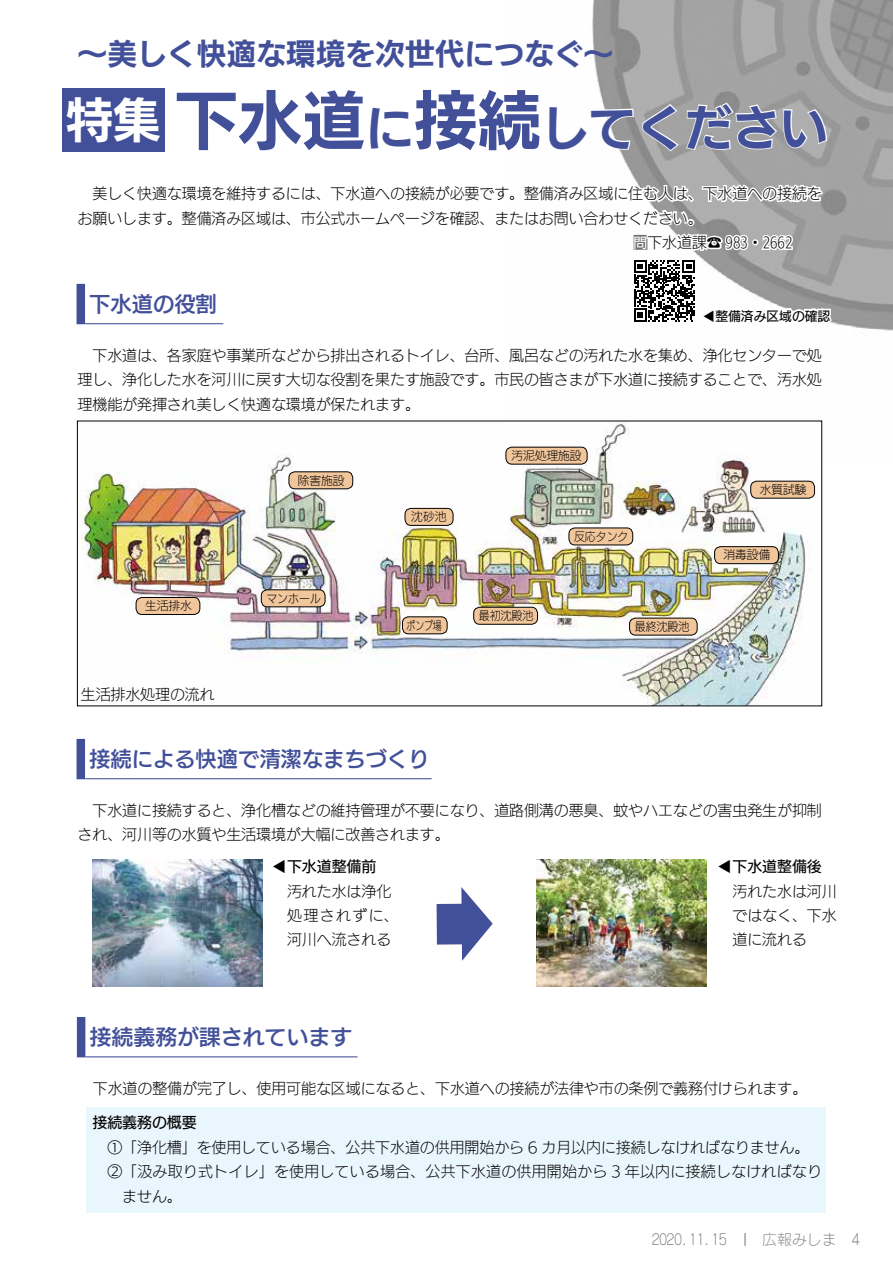
<style>
.page{position:relative;width:893px;height:1263px;background:#fff}
.page>*{position:absolute;margin:0;border:0;box-sizing:border-box;transform-origin:0 0}
.t1{font:47.85px "UD Kakugo Large Pro B";color:#425099}
.t2{font:47.85px "UD Kakugo Large Pro B";color:#fff}
.t3{font:29.7px "UD Kakugo Large Pro B";color:#425099}
.t4{font:21.3px "UD Kakugo Large Pro DB";color:#425099}
.t5{font:14.85px/24.5px "UD Kakugo Large Pro L";color:#000;text-align:justify}
.t6{font:14.85px "UD Kakugo Large Pro L";letter-spacing:.02em;color:#000}
.t7{font:14.85px "UD Kakugo Large Pro M";color:#000}
.t8{font:14.85px "Rodin Cattleya Pro L";color:#727171}
.t9{font:12.75px "UD Kakugo Large Pro M";color:#000}
.t10{font:11.7px "UD Kakugo Large Pro L";color:#000}
.t11{font:11.7px "UD Kakugo Large Pro L";color:#000;scale:.93 1}
.t12{font:11.7px "UD Kakugo Large Pro L";color:#000;scale:.75 1}
.s1{font-size:63.75px}
.s2{font-family:"UD Kakugo Large Pro M";font-size:13.8px;color:#fff}
.s3{color:#595757}
</style>
<div class="page">
<img style="left:511px;top:0;width:382px;height:465px">
<img style="left:79px;top:423px;width:741px;height:281px">
<svg style="left:511px;top:87px;width:124px;height:66px"></svg>
<svg style="left:641px;top:101px;width:188px;height:52px;background:#b5b5b5"></svg>
<div style="left:77px;top:739px;width:8px;height:40px;background:#425099"></div>
<hr style="left:85px;top:778px;width:347px;height:1px;background:#425099">
<div style="left:77px;top:1017px;width:8px;height:40px;background:#425099"></div>
<hr style="left:85px;top:1056px;width:273px;height:1px;background:#425099">
<div style="left:86px;top:1108px;width:740px;height:105px;background:#eaf6fd"></div>
<img style="left:92px;top:859px;width:171px;height:127px">
<img style="left:537px;top:859px;width:170px;height:127px">
<div style="left:437px;top:904px;width:25px;height:40px;background:#425099"></div>
<svg style="left:461px;top:887px;width:32px;height:74px"></svg>
<div style="left:136px;top:597px;width:64px;height:17px;background:#f2c69b;border-radius:6px"></div>
<div style="left:136px;top:597px;width:64px;height:18px;border:1px solid #000;border-radius:6px"></div>
<div style="left:261px;top:590px;width:64px;height:17px;background:#f2c69b;border-radius:6px"></div>
<div style="left:261px;top:590px;width:64px;height:17px;border:1px solid #000;border-radius:6px"></div>
<div style="left:405px;top:508px;width:48px;height:17px;background:#f2c69b;border-radius:6px"></div>
<div style="left:405px;top:508px;width:48px;height:18px;border:1px solid #000;border-radius:6px"></div>
<div style="left:506px;top:447px;width:81px;height:17px;background:#f2c69b;border-radius:6px"></div>
<div style="left:506px;top:447px;width:81px;height:17px;border:1px solid #000;border-radius:6px"></div>
<div style="left:289px;top:472px;width:64px;height:17px;background:#f2c69b;border-radius:6px"></div>
<div style="left:289px;top:472px;width:64px;height:17px;border:1px solid #000;border-radius:6px"></div>
<div style="left:630px;top:618px;width:67px;height:17px;background:#f2c69b;border-radius:6px"></div>
<div style="left:629px;top:618px;width:68px;height:17px;border:1px solid #000;border-radius:6px"></div>
<div style="left:715px;top:547px;width:63px;height:17px;background:#f2c69b;border-radius:6px"></div>
<div style="left:714px;top:546px;width:65px;height:18px;border:1px solid #000;border-radius:6px"></div>
<div style="left:751px;top:481px;width:63px;height:17px;background:#f2c69b;border-radius:6px"></div>
<div style="left:750px;top:481px;width:65px;height:17px;border:1px solid #000;border-radius:6px"></div>
<div style="left:402px;top:617px;width:45px;height:17px;background:#f2c69b;border-radius:6px"></div>
<div style="left:402px;top:617px;width:45px;height:17px;border:1px solid #000;border-radius:6px"></div>
<svg style="left:76px;top:174px;width:758px;height:158px"></svg>
<div style="left:569px;top:528px;width:64px;height:17px;background:#f2c69b;border-radius:6px"></div>
<div style="left:569px;top:528px;width:64px;height:17px;border:1px solid #000;border-radius:6px"></div>
<div style="left:474px;top:607px;width:63px;height:17px;background:#f2c69b;border-radius:6px"></div>
<div style="left:473px;top:607px;width:65px;height:17px;border:1px solid #000;border-radius:6px"></div>
<div style="left:63px;top:88px;width:102px;height:64px;background:#425099"></div>
<svg style="left:745px;top:1233px;width:1px;height:13px"></svg>
<h2 class="t3" style="left:78px;top:29px;width:537px">～美しく快適な環境を次世代につなぐ～</h2>
<h1 class="t2" style="left:65px;top:80px;width:97px">特集</h1>
<h1 class="t1" style="left:174px;top:88px;width:655px"><span class="s1">下水道</span>に<span class="s1">接続</span>してください</h1>
<p class="t5" style="left:92px;top:181px;width:731px">美しく快適な環境を維持するには、下水道への接続が必要です。整備済み区域に住む人は、下水道への接続を</p>
<p class="t5" style="left:78px;top:205px;width:627px">お願いします。整備済み区域は、市公式ホームページを確認、またはお問い合わせください。</p>
<p class="t5" style="left:634px;top:230px;width:160px"><span class="s2">問</span>下水道課☎ 983・2662</p>
<h3 class="t4" style="left:89px;top:286px;width:129px">下水道の役割</h3>
<p class="t5" style="left:78px;top:342px;width:746px;text-indent:15px">下水道は、各家庭や事業所などから排出されるトイレ、台所、風呂などの汚れた水を集め、浄化センターで処理し、浄化した水を河川に戻す大切な役割を果たす施設です。市民の皆さまが下水道に接続することで、汚水処理機能が発揮され美しく快適な環境が保たれます。</p>
<p class="t9" style="left:703px;top:305px;width:129px">◀整備済み区域の確認</p>
<p class="t10" style="left:145px;top:596px;width:48px">生活排水</p>
<p class="t5" style="left:81px;top:682px;width:135px">生活排水処理の流れ</p>
<p class="t10" style="left:298px;top:471px;width:48px">除害施設</p>
<p class="t11" style="left:266px;top:589px;width:60px">マンホール</p>
<p class="t10" style="left:411px;top:507px;width:37px">沈砂池</p>
<p class="t12" style="left:407px;top:616px;width:48px">ポンプ場</p>
<p class="t10" style="left:511px;top:446px;width:72px">汚泥処理施設</p>
<p class="t11" style="left:479px;top:606px;width:60px">最初沈殿池</p>
<p class="t11" style="left:574px;top:527px;width:60px">反応タンク</p>
<p class="t11" style="left:635px;top:617px;width:60px">最終沈殿池</p>
<p class="t10" style="left:760px;top:480px;width:48px">水質試験</p>
<p class="t10" style="left:723px;top:546px;width:48px">消毒設備</p>
<h3 class="t4" style="left:89px;top:741px;width:342px">接続による快適で清潔なまちづくり</h3>
<p class="t5" style="left:78px;top:797px;width:746px;text-indent:15px">下水道に接続すると、浄化槽などの維持管理が不要になり、道路側溝の悪臭、蚊やハエなどの害虫発生が抑制され、河川等の水質や生活環境が大幅に改善されます。</p>
<p class="t7" style="left:272px;top:854px;width:106px">◀下水道整備前</p>
<p class="t5" style="left:287px;top:878px;width:113px;text-align:left">汚れた水は浄化処理されずに、河川へ流される</p>
<p class="t7" style="left:718px;top:854px;width:106px">◀下水道整備後</p>
<p class="t5" style="left:732px;top:878px;width:106px">汚れた水は河川ではなく、下水道に流れる</p>
<h3 class="t4" style="left:90px;top:1019px;width:264px">接続義務が課されています</h3>
<p class="t5" style="left:93px;top:1075px;width:716px">下水道の整備が完了し、使用可能な区域になると、下水道への接続が法律や市の条例で義務付けられます。</p>
<p class="t7" style="left:92px;top:1110px;width:106px">接続義務の概要</p>
<p class="t5" style="left:107px;top:1134px;width:703px">①「浄化槽」を使用している場合、公共下水道の供用開始から 6 カ月以内に接続しなければなりません。</p>
<p class="t6" style="left:107px;top:1160px;width:716px">②「汲み取り式トイレ」を使用している場合、公共下水道の供用開始から 3 年以内に接続しなければなり</p>
<p class="t5" style="left:122px;top:1183px;width:61px">ません。</p>
<p class="t8" style="left:652px;top:1230px;width:76px">２０２０．1 １．１５</p>
<p class="t8" style="left:762px;top:1230px;width:99px">広報みしま <span class="s3">4</span></p>
</div>
